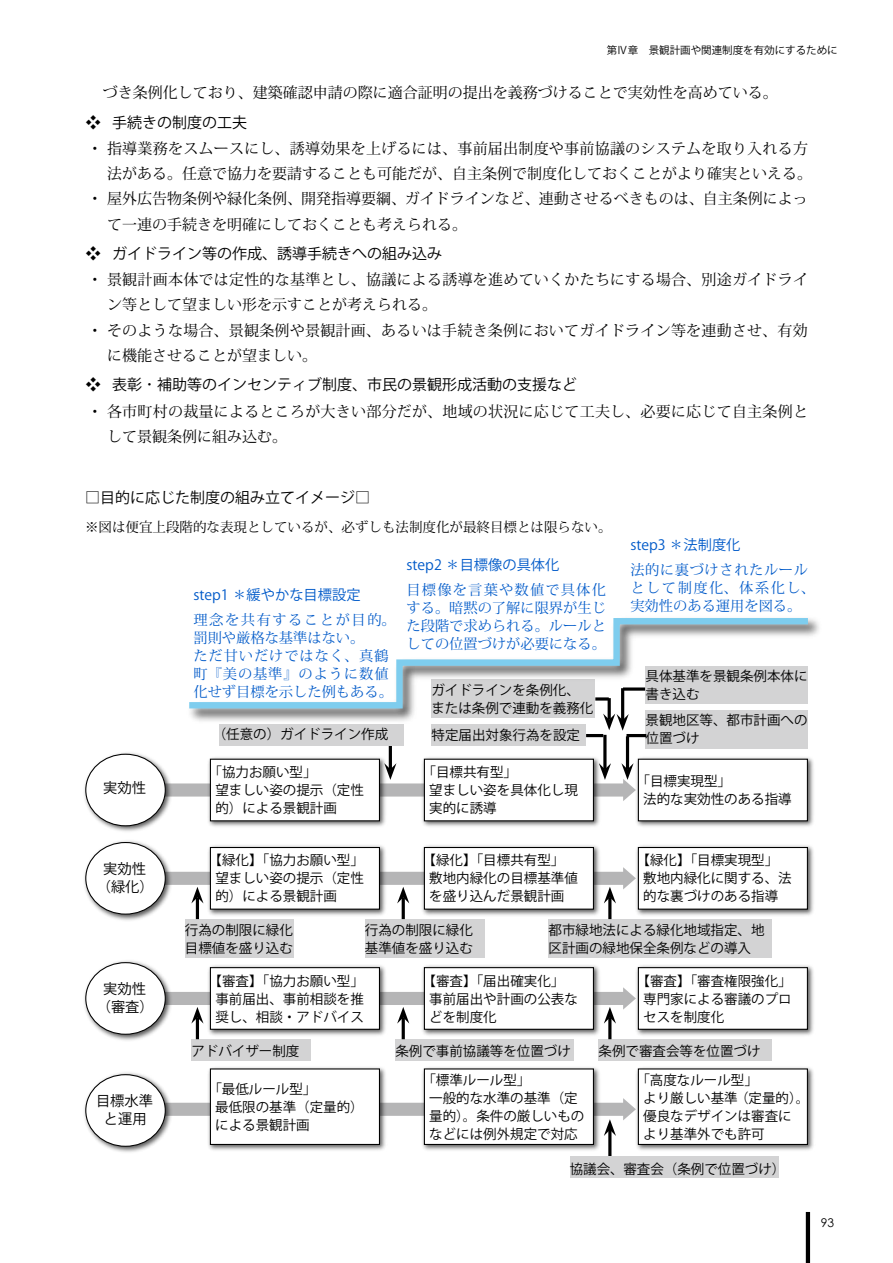
<style>
.page{position:relative;width:893px;height:1263px;background:#fff}
.page>*{position:absolute;margin:0;border:0;box-sizing:border-box;transform-origin:0 0}
.t1{font:15px/25.2px "Koz Min Pro";color:#000}
.t2{font:15px "Koz Go Pro";color:#000}
.t3{font:14.25px/18px "Koz Min Pro";letter-spacing:.065em;color:#005ac9}
.t4{font:14.25px/18px "Koz Min Pro";color:#005ac9;text-align:justify}
.t5{font:14.25px "Koz Go Pro";color:#005ac9}
.t6{font:14.25px/18px "Koz Min Pro";letter-spacing:.04em;color:#005ac9}
.t7{font:14.25px/18px "Koz Go Pro";color:#000;text-align:center}
.t8{font:13.5px/18px "Koz Go Pro";color:#000}
.t9{font:13.5px "Koz Min Pro";color:#000}
.t10{font:12px "Century Gothic";color:#000}
.t11{font:10.5px "Koz Go Pro";color:#000}
</style>
<div class="page">
<hr style="left:806px;top:1214px;width:4px;height:47px;background:#000">
<hr style="left:608px;top:1130px;width:3px;height:27px;background:#000">
<hr style="left:389px;top:746px;width:3px;height:23px;background:#000">
<svg style="left:173px;top:1098px;width:462px;height:38px"></svg>
<div style="left:219px;top:724px;width:185px;height:22px;background:#d3d3d4"></div>
<div style="left:207px;top:755px;width:181px;height:74px;background:#000;opacity:.65"></div>
<div style="left:210px;top:759px;width:169px;height:62px;background:#fff"></div>
<div style="left:421px;top:755px;width:181px;height:74px;background:#000;opacity:.65"></div>
<div style="left:424px;top:759px;width:169px;height:62px;background:#fff"></div>
<div style="left:207px;top:1065px;width:181px;height:88px;background:#000;opacity:.65"></div>
<div style="left:210px;top:1069px;width:169px;height:75px;background:#fff"></div>
<div style="left:210px;top:1068px;width:170px;height:77px;border:1px solid #000"></div>
<div style="left:421px;top:1065px;width:181px;height:88px;background:#000;opacity:.65"></div>
<div style="left:424px;top:1069px;width:169px;height:75px;background:#fff"></div>
<div style="left:424px;top:1068px;width:170px;height:77px;border:1px solid #000"></div>
<div style="left:635px;top:755px;width:180px;height:74px;background:#000;opacity:.65"></div>
<div style="left:638px;top:759px;width:169px;height:62px;background:#fff"></div>
<div style="left:635px;top:1065px;width:180px;height:88px;background:#000;opacity:.65"></div>
<div style="left:638px;top:1069px;width:169px;height:75px;background:#fff"></div>
<div style="left:638px;top:1068px;width:170px;height:77px;border:1px solid #000"></div>
<div style="left:191px;top:1039px;width:120px;height:21px;background:#d3d3d4"></div>
<div style="left:570px;top:1157px;width:209px;height:21px;background:#d3d3d4"></div>
<div style="left:395px;top:1039px;width:179px;height:21px;background:#d3d3d4"></div>
<div style="left:598px;top:1039px;width:174px;height:21px;background:#d3d3d4"></div>
<div style="left:421px;top:964px;width:181px;height:73px;background:#000;opacity:.65"></div>
<div style="left:424px;top:968px;width:169px;height:61px;background:#fff"></div>
<div style="left:424px;top:967px;width:170px;height:63px;border:1px solid #000"></div>
<div style="left:635px;top:964px;width:180px;height:73px;background:#000;opacity:.65"></div>
<div style="left:638px;top:968px;width:169px;height:61px;background:#fff"></div>
<div style="left:638px;top:967px;width:170px;height:63px;border:1px solid #000"></div>
<div style="left:82px;top:750px;width:91px;height:84px;background:#000;opacity:.65"></div>
<div style="left:86px;top:754px;width:79px;height:72px;background:#fff;border-radius:50%"></div>
<div style="left:82px;top:1071px;width:91px;height:83px;background:#000;opacity:.65"></div>
<div style="left:86px;top:1075px;width:79px;height:71px;background:#fff;border-radius:50%"></div>
<div style="left:85px;top:1074px;width:81px;height:73px;border:1px solid #000;border-radius:50%"></div>
<div style="left:82px;top:958px;width:91px;height:84px;background:#000;opacity:.65"></div>
<div style="left:86px;top:963px;width:79px;height:71px;background:#fff;border-radius:50%"></div>
<div style="left:207px;top:964px;width:181px;height:73px;background:#000;opacity:.65"></div>
<div style="left:210px;top:968px;width:169px;height:61px;background:#fff"></div>
<div style="left:210px;top:967px;width:170px;height:63px;border:1px solid #000"></div>
<svg style="left:606px;top:723px;width:20px;height:8px"></svg>
<hr style="left:402px;top:1017px;width:3px;height:22px;background:#000">
<hr style="left:608px;top:1017px;width:3px;height:22px;background:#000">
<div style="left:645px;top:710px;width:163px;height:38px;background:#d3d3d4"></div>
<div style="left:432px;top:724px;width:154px;height:22px;background:#d3d3d4"></div>
<hr style="left:603px;top:735px;width:3px;height:34px;background:#000">
<hr style="left:586px;top:734px;width:17px;height:3px;background:#000">
<hr style="left:626px;top:734px;width:20px;height:3px;background:#000">
<hr style="left:626px;top:736px;width:3px;height:33px;background:#000">
<svg style="left:158px;top:763px;width:478px;height:38px"></svg>
<div style="left:365px;top:919px;width:120px;height:38px;background:#d3d3d4"></div>
<div style="left:185px;top:919px;width:108px;height:38px;background:#d3d3d4"></div>
<div style="left:549px;top:919px;width:223px;height:38px;background:#d3d3d4"></div>
<div style="left:421px;top:844px;width:181px;height:73px;background:#000;opacity:.65"></div>
<div style="left:424px;top:847px;width:169px;height:62px;background:#fff"></div>
<div style="left:424px;top:847px;width:170px;height:63px;border:1px solid #000"></div>
<div style="left:635px;top:844px;width:180px;height:73px;background:#000;opacity:.65"></div>
<div style="left:638px;top:847px;width:169px;height:62px;background:#fff"></div>
<div style="left:638px;top:847px;width:170px;height:63px;border:1px solid #000"></div>
<div style="left:82px;top:838px;width:91px;height:84px;background:#000;opacity:.65"></div>
<div style="left:86px;top:842px;width:79px;height:72px;background:#fff;border-radius:50%"></div>
<div style="left:207px;top:844px;width:181px;height:73px;background:#000;opacity:.65"></div>
<div style="left:210px;top:847px;width:169px;height:62px;background:#fff"></div>
<div style="left:210px;top:847px;width:170px;height:63px;border:1px solid #000"></div>
<hr style="left:196px;top:897px;width:3px;height:22px;background:#000">
<hr style="left:402px;top:897px;width:3px;height:22px;background:#000">
<hr style="left:608px;top:897px;width:3px;height:22px;background:#000">
<svg style="left:158px;top:867px;width:478px;height:36px"></svg>
<hr style="left:196px;top:1017px;width:3px;height:22px;background:#000">
<svg style="left:158px;top:987px;width:478px;height:36px"></svg>
<div style="left:186px;top:615px;width:638px;height:108px;background:#000;opacity:.75"></div>
<svg style="left:186px;top:615px;width:628px;height:97px"></svg>
<p class="t11" style="left:607px;top:43px;width:232px">第Ⅳ章　景観計画や関連制度を有効にするために</p>
<p class="t1" style="left:103px;top:80px;width:676px">づき条例化しており、建築確認申請の際に適合証明の提出を義務づけることで実効性を高めている。</p>
<p class="t2" style="left:112px;top:112px;width:136px">手続きの制度の工夫</p>
<p class="t1" style="left:87px;top:135px;width:722px">・指導業務をスムースにし、誘導効果を上げるには、事前届出制度や事前協議のシステムを取り入れる方</p>
<p class="t1" style="left:107px;top:161px;width:706px">法がある。任意で協力を要請することも可能だが、自主条例で制度化しておくことがより確実といえる。</p>
<p class="t1" style="left:87px;top:186px;width:722px">・屋外広告物条例や緑化条例、開発指導要綱、ガイドラインなど、連動させるべきものは、自主条例によっ</p>
<p class="t1" style="left:107px;top:211px;width:361px">て一連の手続きを明確にしておくことも考えられる。</p>
<p class="t2" style="left:112px;top:244px;width:331px">ガイドライン等の作成、誘導手続きへの組み込み</p>
<p class="t1" style="left:87px;top:267px;width:722px">・景観計画本体では定性的な基準とし、協議による誘導を進めていくかたちにする場合、別途ガイドライ</p>
<p class="t1" style="left:107px;top:292px;width:331px">ン等として望ましい形を示すことが考えられる。</p>
<p class="t1" style="left:87px;top:317px;width:722px">・そのような場合、景観条例や景観計画、あるいは手続き条例においてガイドライン等を連動させ、有効</p>
<p class="t1" style="left:107px;top:342px;width:211px">に機能させることが望ましい。</p>
<p class="t2" style="left:112px;top:375px;width:466px">表彰･補助等のインセンティブ制度、市民の景観形成活動の支援など</p>
<p class="t1" style="left:107px;top:398px;width:702px;text-indent:-20px">・各市町村の裁量によるところが大きい部分だが、地域の状況に応じて工夫し、必要に応じて自主条例として景観条例に組み込む。</p>
<p class="t1" style="left:86px;top:109px;width:16px">❖</p>
<p class="t1" style="left:86px;top:240px;width:16px">❖</p>
<p class="t1" style="left:86px;top:372px;width:16px">❖</p>
<p class="t2" style="left:85px;top:488px;width:286px">□目的に応じた制度の組み立てイメージ□</p>
<p class="t9" style="left:85px;top:518px;width:528px">※図は便宜上段階的な表現としているが、必ずしも法制度化が最終目標とは限らない。</p>
<p class="t7" style="left:103px;top:779px;width:44px">実効性</p>
<p class="t5" style="left:630px;top:536px;width:112px">step3 ＊法制度化</p>
<p class="t6" style="left:630px;top:561px;width:186px">法的に裏づけされたルールとして制度化、体系化し、実効性のある運用を図る。</p>
<p class="t5" style="left:406px;top:555px;width:154px">step2 ＊目標像の具体化</p>
<p class="t4" style="left:406px;top:580px;width:201px">目標像を言葉や数値で具体化する。暗黙の了解に限界が生じた段階で求められる。ルールとしての位置づけが必要になる。</p>
<p class="t5" style="left:193px;top:586px;width:169px">step1 ＊緩やかな目標設定</p>
<p class="t3" style="left:193px;top:611px;width:204px">理念を共有することが目的。罰則や厳格な基準はない。<br>ただ甘いだけではなく、真鶴町『美の基準』のように数値化せず目標を示した例もある。</p>
<p class="t8" style="left:645px;top:667px;width:163px">具体基準を景観条例本体に書き込む</p>
<p class="t8" style="left:431px;top:681px;width:163px">ガイドラインを条例化、または条例で連動を義務化</p>
<p class="t8" style="left:645px;top:712px;width:163px">景観地区等、都市計画への</p>
<p class="t8" style="left:213px;top:726px;width:177px">（任意の）ガイドライン作成</p>
<p class="t8" style="left:215px;top:763px;width:150px;text-indent:-7px">「協力お願い型」<br>望ましい姿の提示（定性的）による景観計画</p>
<p class="t8" style="left:429px;top:763px;width:150px;text-indent:-7px">「目標共有型」<br>望ましい姿を具体化し現実的に誘導</p>
<p class="t8" style="left:432px;top:727px;width:150px">特定届出対象行為を設定</p>
<p class="t8" style="left:645px;top:730px;width:55px">位置づけ</p>
<p class="t8" style="left:643px;top:772px;width:150px;text-indent:-7px">「目標実現型」<br>法的な実効性のある指導</p>
<p class="t7" style="left:97px;top:860px;width:58px">実効性（緑化）</p>
<p class="t8" style="left:215px;top:852px;width:150px;text-align:justify;text-indent:-7px">【緑化】「協力お願い型」望ましい姿の提示（定性的）による景観計画</p>
<p class="t8" style="left:429px;top:852px;width:150px;text-indent:-7px">【緑化】「目標共有型」敷地内緑化の目標基準値を盛り込んだ景観計画</p>
<p class="t8" style="left:643px;top:852px;width:150px;text-indent:-7px">【緑化】「目標実現型」敷地内緑化に関する、法的な裏づけのある指導</p>
<p class="t8" style="left:185px;top:922px;width:109px">行為の制限に緑化目標値を盛り込む</p>
<p class="t8" style="left:549px;top:922px;width:217px">都市緑地法による緑化地域指定、地区計画の緑地保全条例などの導入</p>
<p class="t8" style="left:365px;top:922px;width:109px">行為の制限に緑化基準値を盛り込む</p>
<p class="t7" style="left:97px;top:980px;width:58px">実効性（審査）</p>
<p class="t8" style="left:209px;top:972px;width:157px;text-align:center">【審査】「協力お願い型」事前届出、事前相談を推奨し、相談・アドバイス</p>
<p class="t8" style="left:191px;top:1042px;width:109px">アドバイザー制度</p>
<p class="t8" style="left:429px;top:972px;width:150px;text-indent:-7px">【審査】「届出確実化」事前届出や計画の公表などを制度化</p>
<p class="t8" style="left:643px;top:972px;width:150px;text-align:justify;text-indent:-7px">【審査】「審査権限強化」専門家による審議のプロセスを制度化</p>
<p class="t8" style="left:395px;top:1042px;width:177px">条例で事前協議等を位置づけ</p>
<p class="t8" style="left:598px;top:1042px;width:163px">条例で審査会等を位置づけ</p>
<p class="t7" style="left:96px;top:1092px;width:58px">目標水準と運用</p>
<p class="t8" style="left:215px;top:1080px;width:150px;text-indent:-7px">「最低ルール型」<br>最低限の基準（定量的）による景観計画</p>
<p class="t8" style="left:429px;top:1071px;width:157px;text-indent:-7px">「標準ルール型」<br>一般的な水準の基準（定量的）。条件の厳しいものなどには例外規定で対応</p>
<p class="t8" style="left:643px;top:1071px;width:168px;text-indent:-7px">「高度なルール型」<br>より厳しい基準（定量的）。優良なデザインは審査に<br>より基準外でも許可</p>
<p class="t8" style="left:570px;top:1160px;width:217px">協議会、審査会（条例で位置づけ）</p>
<p class="t10" style="left:821px;top:1214px;width:8px">93</p>
</div>
